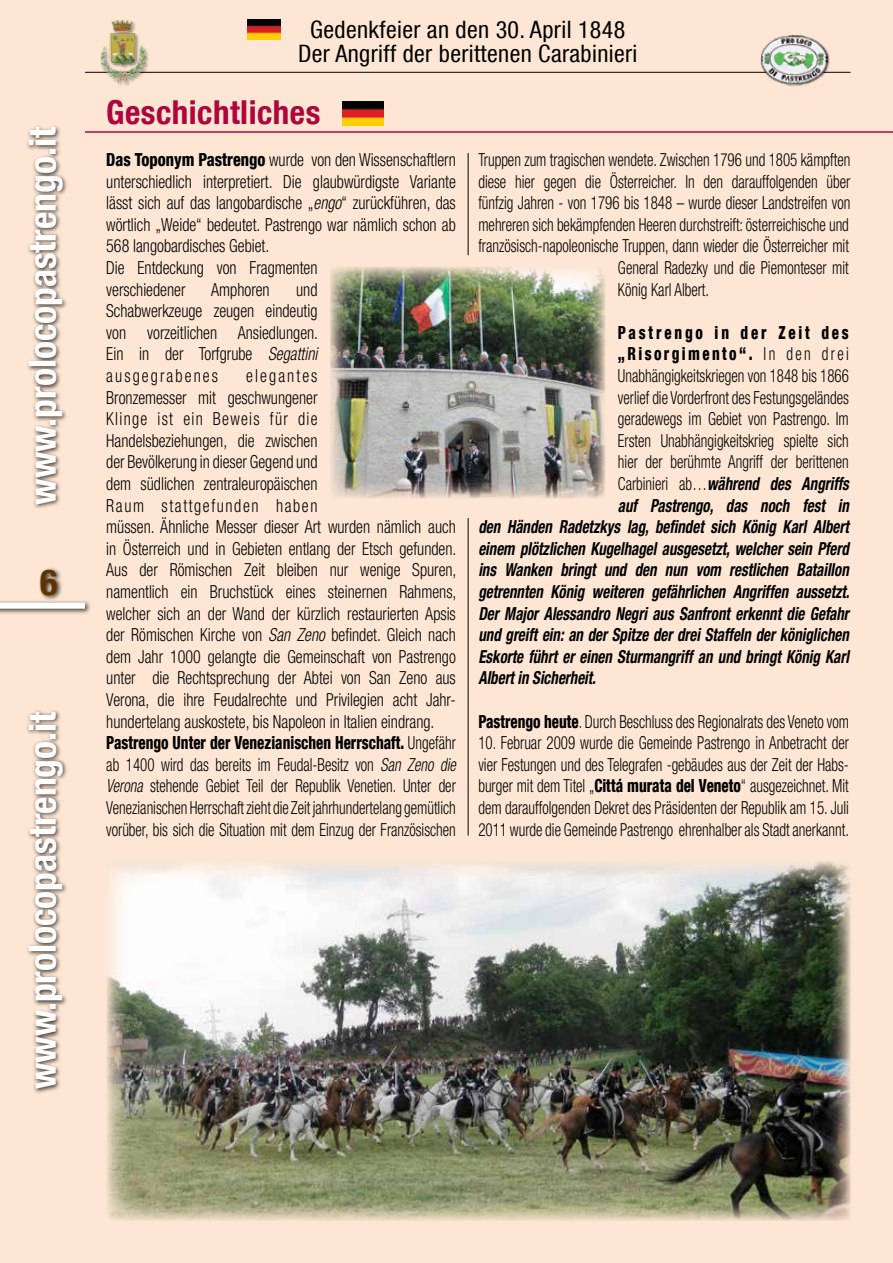
<style>
.page{position:relative;width:893px;height:1263px;background:#fde6d3}
.page>*{position:absolute;margin:0;border:0;box-sizing:border-box;transform-origin:0 0}
.t1{font:700 condensed 37.5px "Helvetica Neue LT Com";color:#fff}
.t2{font:700 condensed 36px "Helvetica Neue LT Com";color:#5e3300}
.t3{font:700 condensed 33px "Helvetica Neue LT Com";letter-spacing:.015em;color:#af043c}
.t4{font:condensed 24px/24px "Helvetica Neue LT Com";letter-spacing:.015em;color:#000;text-align:center}
.t5{font:300 condensed 18px/21.6px "Helvetica Neue LT Com";color:#000;scale:.89 1}
.t6{font:300 condensed 18px/21.6px "Helvetica Neue LT Com";color:#000;text-align:justify;scale:.83 1}
.t7{font:italic 700 condensed 18px "Helvetica Neue LT Com";color:#000;scale:.83 1}
.t8{font:800 condensed 18px "Helvetica Neue LT Com";letter-spacing:.16em;color:#000;scale:.83 1}
.t9{font:800 condensed 18px "Helvetica Neue LT Com";letter-spacing:.19em;color:#000;scale:.83 1}
.s1{font-weight:800}
.s2{font-style:italic}
.s3{font-weight:300}
.s4{font-weight:300;font-style:normal}
</style>
<div class="page">
<hr style="left:85px;top:72px;width:765px;height:1px;background:#000">
<div style="left:760px;top:35px;width:70px;height:51px;background:#000;opacity:.75"></div>
<img style="left:760px;top:35px;width:67px;height:49px">
<div style="left:26px;top:124px;width:43px;height:386px;background:#000;opacity:.75"></div>
<div style="left:26px;top:709px;width:43px;height:385px;background:#000;opacity:.75"></div>
<div style="left:0;top:600px;width:91px;height:15px;background:#000;opacity:.75"></div>
<div style="left:0;top:603px;width:85px;height:6px;background:#fff"></div>
<div style="left:99px;top:20px;width:50px;height:69px;background:#000;opacity:.4"></div>
<img style="left:100px;top:20px;width:45px;height:64px">
<div style="left:38px;top:567px;width:25px;height:34px;background:#000;opacity:.75"></div>
<img style="left:248px;top:19px;width:33px;height:20px">
<img style="left:107px;top:861px;width:743px;height:359px">
<hr style="left:85px;top:131px;width:808px;height:2px;background:#af043c">
<hr style="left:468px;top:153px;width:1px;height:102px;background:#000">
<hr style="left:468px;top:518px;width:1px;height:318px;background:#000">
<img style="left:330px;top:267px;width:275px;height:231px">
<img style="left:342px;top:101px;width:42px;height:25px">
<h1 class="t1" style="left:20px;top:504px;width:379px;rotate:-90deg">www.prolocopastrengo.it</h1>
<h2 class="t2" style="left:40px;top:560px;width:19px">6</h2>
<h1 class="t1" style="left:20px;top:1089px;width:379px;rotate:-90deg">www.prolocopastrengo.it</h1>
<h3 class="t4" style="left:298px;top:18px;width:341px">Gedenkfeier an den 30. April 1848<br>Der Angriff der berittenen Carabinieri</h3>
<h3 class="t3" style="left:106px;top:93px;width:216px">Geschichtliches</h3>
<p class="t5" style="left:106px;top:149px;width:394px"><span class="s1">Das Toponym Pastrengo</span> wurde von den Wissenschaftlern unterschiedlich interpretiert. Die glaubwürdigste Variante lässt sich auf das langobardische „<span class="s2">engo</span>“ zurückführen, das wörtlich „Weide“ bedeutet. Pastrengo war nämlich schon ab 568 langobardisches Gebiet.<br>Die Entdeckung von Fragmenten<br>verschiedener</p>
<p class="t5" style="left:106px;top:278px;width:239px;text-align:justify;text-indent:190px">und Schabwerkzeuge zeugen eindeutig von vorzeitlichen Ansiedlungen.<br>Ein in der Torfgrube <span class="s2">Segattini </span>ausgegrabenes</p>
<p class="t5" style="left:211px;top:278px;width:67px">Amphoren</p>
<p class="t5" style="left:106px;top:365px;width:395px;text-indent:140px">elegantes<br>Bronzemesser mit geschwungener<br>Klinge ist ein Beweis für die<br>Handelsbeziehungen, die zwischen<br>der Bevölkerung in dieser Gegend und<br>dem südlichen zentraleuropäischen<br>Raum stattgefunden haben<br>müssen. Ähnliche Messer dieser Art wurden nämlich auch in Österreich und in Gebieten entlang der Etsch gefunden.<br>Aus der Römischen Zeit bleiben nur wenige Spuren, namentlich ein Bruchstück eines steinernen Rahmens, welcher sich an der Wand der kürzlich restaurierten Apsis der Römischen Kirche von <span class="s2">San Zeno</span> befindet. Gleich nach dem Jahr 1000 gelangte die Gemeinschaft von Pastrengo unter die Rechtsprechung der Abtei von San Zeno aus Verona, die ihre Feudalrechte und Privilegien acht Jahr&shy;hundertelang auskostete, bis Napoleon in Italien eindrang.<br><span class="s1">Pastrengo Unter der Venezianischen Herrschaft.</span> Ungefähr ab 1400 wird das bereits im Feudal-Besitz von <span class="s2">San Zeno die Verona</span> stehende Gebiet Teil der Republik Venetien. Unter der Venezianischen Herrschaft zieht die Zeit jahrhundertelang gemütlich vorüber, bis sich die Situation mit dem Einzug der Französischen</p>
<p class="t6" style="left:478px;top:149px;width:450px">Truppen zum tragischen wendete. Zwischen 1796 und 1805 kämpften</p>
<p class="t6" style="left:478px;top:170px;width:450px">diese hier gegen die Österreicher. In den darauffolgenden über</p>
<p class="t6" style="left:478px;top:192px;width:450px">fünfzig Jahren - von 1796 bis 1848 – wurde dieser Landstreifen von</p>
<p class="t6" style="left:478px;top:213px;width:448px">mehreren sich bekämpfenden Heeren durchstreift: österreichische und</p>
<p class="t6" style="left:478px;top:235px;width:448px">französisch-napoleonische Truppen, dann wieder die Österreicher mit</p>
<p class="t6" style="left:618px;top:257px;width:280px">General Radezky und die Piemonteser mit</p>
<p class="t6" style="left:618px;top:278px;width:111px">König Karl Albert.</p>
<p class="t9" style="left:618px;top:321px;width:280px">Pastrengo in der Zeit des</p>
<p class="t8" style="left:618px;top:343px;width:280px">„Risorgimento“. <span class="s3">In den drei</span></p>
<p class="t6" style="left:618px;top:365px;width:280px">Unabhängigkeitskriegen von 1848 bis 1866</p>
<p class="t6" style="left:618px;top:386px;width:280px">verlief die Vorderfront des Festungsgeländes</p>
<p class="t6" style="left:618px;top:408px;width:280px">geradewegs im Gebiet von Pastrengo. Im</p>
<p class="t6" style="left:618px;top:429px;width:280px">Ersten Unabhängigkeitskrieg spielte sich</p>
<p class="t6" style="left:618px;top:451px;width:280px">hier der berühmte Angriff der berittenen</p>
<p class="t7" style="left:618px;top:473px;width:280px"><span class="s4">Carbinieri ab</span><span class="s3">…</span>während des Angriffs</p>
<p class="t7" style="left:618px;top:494px;width:280px">auf Pastrengo, das noch fest in</p>
<p class="t7" style="left:478px;top:516px;width:448px">den Händen Radetzkys lag, befindet sich König Karl Albert</p>
<p class="t7" style="left:478px;top:538px;width:448px">einem plötzlichen Kugelhagel ausgesetzt, welcher sein Pferd</p>
<p class="t7" style="left:478px;top:559px;width:448px">ins Wanken bringt und den nun vom restlichen Bataillon</p>
<p class="t7" style="left:478px;top:581px;width:449px">getrennten König weiteren gefährlichen Angriffen aussetzt.</p>
<p class="t7" style="left:478px;top:602px;width:448px">Der Major Alessandro Negri aus Sanfront erkennt die Gefahr</p>
<p class="t7" style="left:478px;top:624px;width:448px">und greift ein: an der Spitze der drei Staffeln der königlichen</p>
<p class="t7" style="left:478px;top:646px;width:448px">Eskorte führt er einen Sturmangriff an und bringt König Karl</p>
<p class="t7" style="left:478px;top:667px;width:143px">Albert in Sicherheit.</p>
<p class="t6" style="left:478px;top:710px;width:448px"><span class="s1">Pastrengo heute</span>. Durch Beschluss des Regionalrats des Veneto vom</p>
<p class="t6" style="left:478px;top:732px;width:448px">10. Februar 2009 wurde die Gemeinde Pastrengo in Anbetracht der vier Festungen und des Telegrafen -gebäudes aus der Zeit der Habs&shy;burger mit dem Titel „<span class="s1">Cittá murata del Veneto</span>“ ausgezeichnet. Mit dem darauffolgenden Dekret des Präsidenten der Republik am 15. Juli 2011 wurde die Gemeinde Pastrengo ehrenhalber als Stadt anerkannt.</p>
</div>
